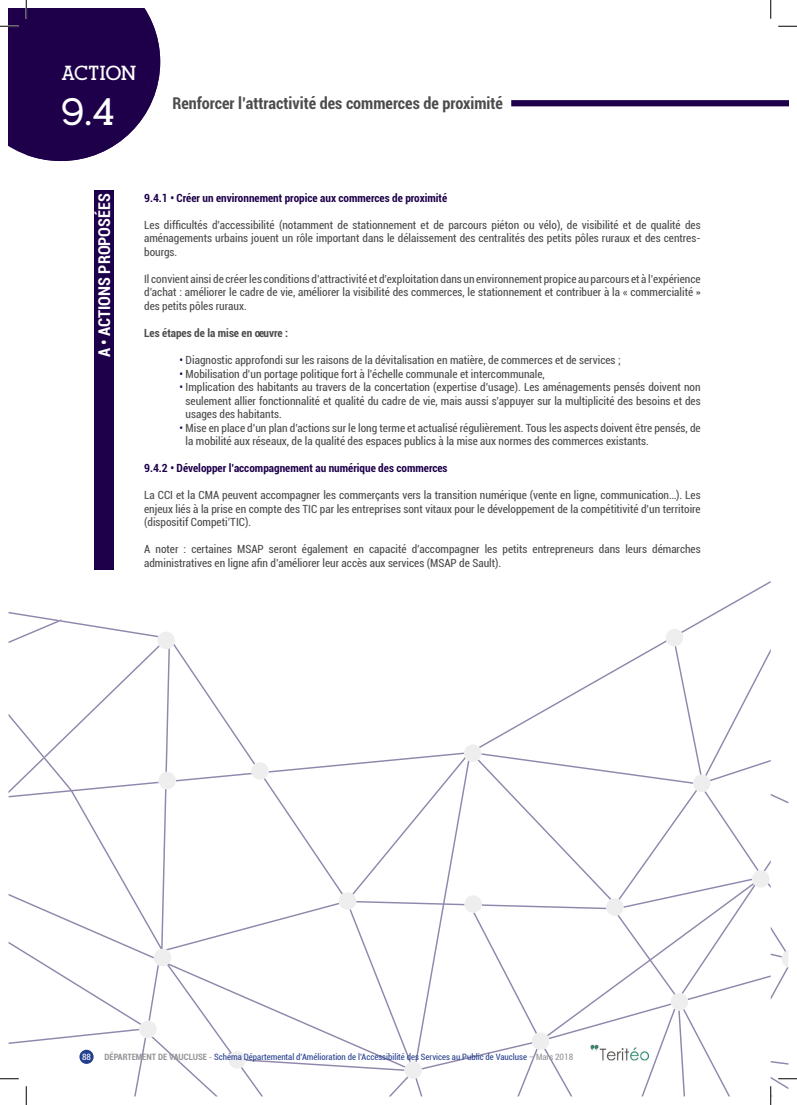
<style>
.page{position:relative;width:797px;height:1105px;background:#fff}
.page>*{position:absolute;margin:0;border:0;box-sizing:border-box;transform-origin:0 0}
.t1{font:700 37.5px "Alexandria";color:#fff}
.t2{font:700 20px "Alexandria";letter-spacing:-.03em;color:#fff}
.t3{font:700 condensed 16.25px "Roboto";color:#4b4c4d}
.t4{font:700 condensed 16.25px "Roboto";color:#fff}
.t5{font:condensed 11.25px/13.5px "Roboto";color:#4b4c4d;text-align:justify}
.t6{font:700 condensed 11.25px "Roboto";color:#1e004a}
.t7{font:700 condensed 11.25px "Roboto";color:#4b4c4d}
.t8{font:condensed 8.75px "Roboto";color:#253f8e}
.t9{font:condensed 8.75px "Roboto";color:#fff}
.s1{color:#1e004a}
.s2{font-weight:700;color:#939598}
.s3{color:#939598}
</style>
<div class="page">
<svg style="left:9px;top:612px;width:761px;height:484px"></svg>
<svg style="left:139px;top:1021px;width:19px;height:17px"></svg>
<svg style="left:154px;top:949px;width:18px;height:17px"></svg>
<svg style="left:227px;top:1051px;width:19px;height:17px"></svg>
<svg style="left:404px;top:1061px;width:18px;height:18px"></svg>
<svg style="left:531px;top:1032px;width:18px;height:18px"></svg>
<svg style="left:606px;top:898px;width:17px;height:18px"></svg>
<svg style="left:464px;top:895px;width:18px;height:18px"></svg>
<svg style="left:339px;top:892px;width:17px;height:18px"></svg>
<svg style="left:464px;top:744px;width:17px;height:18px"></svg>
<svg style="left:665px;top:581px;width:105px;height:65px"></svg>
<svg style="left:251px;top:762px;width:18px;height:18px"></svg>
<svg style="left:158px;top:772px;width:18px;height:17px"></svg>
<svg style="left:157px;top:632px;width:19px;height:17px"></svg>
<svg style="left:9px;top:619px;width:53px;height:24px"></svg>
<svg style="left:670px;top:760px;width:118px;height:250px"></svg>
<div style="left:79px;top:1050px;width:15px;height:14px;background:#253f8e;border-radius:50%"></div>
<img style="left:590px;top:1042px;width:58px;height:22px">
<div style="left:94px;top:190px;width:20px;height:379px;background:#1e004a"></div>
<div style="left:511px;top:100px;width:277px;height:6px;background:#1e004a"></div>
<svg style="left:778px;top:25px;width:19px;height:2px"></svg>
<svg style="left:0;top:1078px;width:19px;height:1px"></svg>
<svg style="left:0;top:0;width:160px;height:161px"></svg>
<svg style="left:25px;top:1086px;width:2px;height:19px"></svg>
<svg style="left:770px;top:0;width:1px;height:19px"></svg>
<svg style="left:770px;top:1061px;width:27px;height:44px"></svg>
<h2 class="t2" style="left:62px;top:63px;width:76px">ACTION</h2>
<h1 class="t1" style="left:62px;top:92px;width:55px">9.4</h1>
<h3 class="t3" style="left:172px;top:92px;width:332px">Renforcer l’attractivité des commerces de proximité</h3>
<h3 class="t4" style="left:93px;top:357px;width:165px;rotate:-90deg">A • ACTIONS PROPOSÉES</h3>
<p class="t6" style="left:144px;top:190px;width:305px">9.4.1 • Créer un environnement propice aux commerces de proximité</p>
<p class="t5" style="left:144px;top:218px;width:558px">Les difficultés d’accessibilité (notamment de stationnement et de parcours piéton ou vélo), de visibilité et de qualité des aménagements urbains jouent un rôle important dans le délaissement des centralités des petits pôles ruraux et des centres&shy;bourgs.</p>
<p class="t5" style="left:144px;top:272px;width:558px">Il convient ainsi de créer les conditions d’attractivité et d’exploitation dans un environnement propice au parcours et à l’expérience d’achat : améliorer le cadre de vie, améliorer la visibilité des commerces, le stationnement et contribuer à la « commercialité » des petits pôles ruraux.</p>
<p class="t7" style="left:144px;top:325px;width:145px">Les étapes de la mise en œuvre :</p>
<p class="t5" style="left:180px;top:353px;width:442px"><span class="s1">•</span> Diagnostic approfondi sur les raisons de la dévitalisation en matière, de commerces et de services ;</p>
<p class="t5" style="left:180px;top:366px;width:367px"><span class="s1">•</span> Mobilisation d’un portage politique fort à l’échelle communale et intercommunale,</p>
<p class="t5" style="left:186px;top:380px;width:516px;text-indent:-6px"><span class="s1">•</span> Implication des habitants au travers de la concertation (expertise d’usage). Les aménagements pensés doivent non seulement allier fonctionnalité et qualité du cadre de vie, mais aussi s’appuyer sur la multiplicité des besoins et des usages des habitants.</p>
<p class="t5" style="left:186px;top:420px;width:516px;text-indent:-6px"><span class="s1">•</span> Mise en place d’un plan d’actions sur le long terme et actualisé régulièrement. Tous les aspects doivent être pensés, de la mobilité aux réseaux, de la qualité des espaces publics à la mise aux normes des commerces existants.</p>
<p class="t6" style="left:144px;top:460px;width:305px">9.4.2 • Développer l’accompagnement au numérique des commerces</p>
<p class="t5" style="left:144px;top:488px;width:558px">La CCI et la CMA peuvent accompagner les commerçants vers la transition numérique (vente en ligne, communication…). Les enjeux liés à la prise en compte des TIC par les entreprises sont vitaux pour le développement de la compétitivité d’un territoire (dispositif Competi’TIC).</p>
<p class="t5" style="left:144px;top:542px;width:558px">A noter : certaines MSAP seront également en capacité d’accompagner les petits entrepreneurs dans leurs démarches administratives en ligne afin d’améliorer leur accès aux services (MSAP de Sault).</p>
<p class="t9" style="left:82px;top:1051px;width:11px">88</p>
<p class="t8" style="left:104px;top:1051px;width:470px"><span class="s2">DÉPARTEMENT DE VAUCLUSE</span> <span class="s3">-</span> Schéma Départemental d’Amélioration de l’Accessibilité des Services au Public de Vaucluse <span class="s3">– Mars 2018</span></p>
</div>
